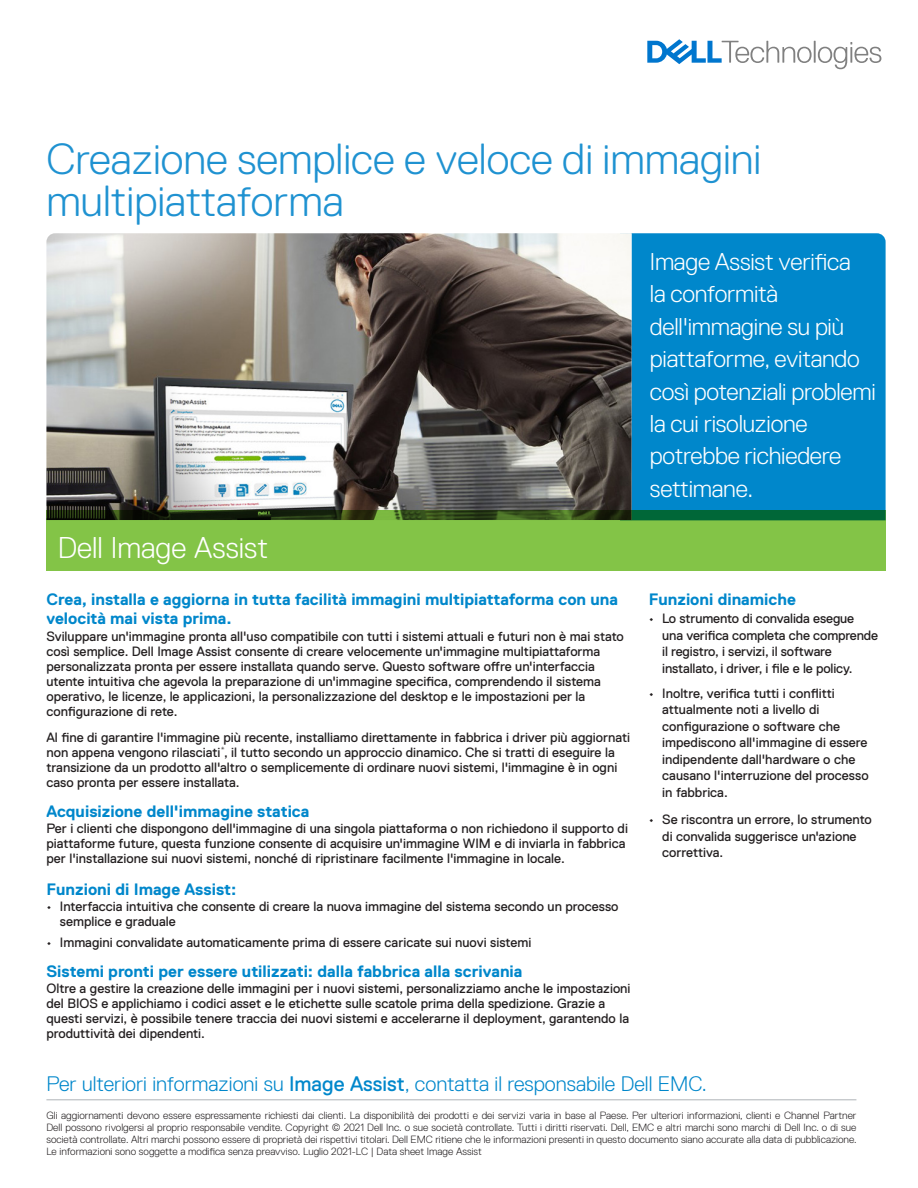
<style>
.page{position:relative;width:918px;height:1188px;background:#fff}
.page>*{position:absolute;margin:0;border:0;box-sizing:border-box;transform-origin:0 0}
.Document_Title{font:300 43.5px/42px "Dell Replica";color:#1f92d1}
.Document_Subtitle{font:300 30px "Dell Replica";color:#fff}
.Sidebar_blue_box_cop{font:300 24.3px/32.4px "Dell Replica";letter-spacing:-.01em;color:#fff}
.Body_Heading{font:300 21px "Dell Replica";color:#0087cb}
.Body_Heading-2{font:700 16.5px/19.5px "Dell Replica";color:#0087cb}
.Body_Copy{font:700 16.5px "Dell Replica";color:#0087cb}
.Body_Copy-2{font:13.5px/15px "Dell Replica";color:#231f20}
.t1{font:300 10.5px/12px "Dell Replica";color:#231f20;text-align:justify}
.s1{font-weight:400}
</style>
<div class="page">
<hr style="left:46px;top:1099px;width:810px;height:1px;background:#aeb3b8">
<div style="left:632px;top:233px;width:254px;height:277px;background:#0087cb"></div>
<img style="left:46px;top:233px;width:586px;height:277px">
<svg style="left:46px;top:510px;width:840px;height:60px;background:#71af40"></svg>
<svg style="left:647px;top:39px;width:234px;height:30px"></svg>
<p class="Document_Title" style="left:46px;top:138px;width:716px">Creazione semplice e veloce di immagini multipiattaforma</p>
<p class="Document_Subtitle" style="left:58px;top:531px;width:212px">Dell Image Assist</p>
<p class="Body_Heading-2" style="left:46px;top:589px;width:573px">Crea, installa e aggiorna in tutta facilità immagini multipiattaforma con una velocità mai vista prima.</p>
<p class="Body_Copy-2" style="left:46px;top:629px;width:579px">Sviluppare un'immagine pronta all'uso compatibile con tutti i sistemi attuali e futuri non è mai stato così semplice. Dell Image Assist consente di creare velocemente un'immagine multipiattaforma personalizzata pronta per essere installata quando serve. Questo software offre un'interfaccia utente intuitiva che agevola la preparazione di un'immagine specifica, comprendendo il sistema operativo, le licenze, le applicazioni, la personalizzazione del desktop e le impostazioni per la configurazione di rete.</p>
<p class="Body_Copy-2" style="left:46px;top:730px;width:585px">Al fine di garantire l'immagine più recente, installiamo direttamente in fabbrica i driver più aggiornati non appena vengono rilasciati<sup>*</sup>, il tutto secondo un approccio dinamico. Che si tratti di eseguire la transizione da un prodotto all'altro o semplicemente di ordinare nuovi sistemi, l'immagine è in ogni caso pronta per essere installata.</p>
<p class="Body_Heading-2" style="left:46px;top:802px;width:265px">Acquisizione dell'immagine statica</p>
<p class="Body_Copy-2" style="left:46px;top:821px;width:583px">Per i clienti che dispongono dell'immagine di una singola piattaforma o non richiedono il supporto di piattaforme future, questa funzione consente di acquisire un'immagine WIM e di inviarla in fabbrica per l'installazione sui nuovi sistemi, nonché di ripristinare facilmente l'immagine in locale.</p>
<p class="Body_Heading-2" style="left:46px;top:880px;width:192px">Funzioni di Image Assist:</p>
<p class="Body_Copy-2" style="left:60px;top:899px;width:560px;text-indent:-14px">• Interfaccia intuitiva che consente di creare la nuova immagine del sistema secondo un processo semplice e graduale</p>
<p class="Body_Copy-2" style="left:46px;top:935px;width:486px">• Immagini convalidate automaticamente prima di essere caricate sui nuovi sistemi</p>
<p class="Body_Heading-2" style="left:46px;top:962px;width:478px">Sistemi pronti per essere utilizzati: dalla fabbrica alla scrivania</p>
<p class="Body_Copy-2" style="left:46px;top:981px;width:586px">Oltre a gestire la creazione delle immagini per i nuovi sistemi, personalizziamo anche le impostazioni del BIOS e applichiamo i codici asset e le etichette sulle scatole prima della spedizione. Grazie a questi servizi, è possibile tenere traccia dei nuovi sistemi e accelerarne il deployment, garantendo la produttività dei dipendenti.</p>
<p class="Sidebar_blue_box_cop" style="left:650px;top:246px;width:227px">Image Assist verifica<br>la conformità dell'immagine su più piattaforme, evitando così potenziali problemi la cui risoluzione potrebbe richiedere settimane.</p>
<p class="Body_Copy" style="left:649px;top:590px;width:149px">Funzioni dinamiche</p>
<p class="Body_Copy-2" style="left:662px;top:610px;width:217px;line-height:16.5px;text-indent:-14px">• Lo strumento di convalida esegue una verifica completa che comprende il registro, i servizi, il software installato, i driver, i file e le policy.</p>
<p class="Body_Copy-2" style="left:662px;top:685px;width:208px;line-height:16.5px;text-indent:-14px">• Inoltre, verifica tutti i conflitti attualmente noti a livello di configurazione o software che impediscono all'immagine di essere indipendente dall'hardware o che causano l'interruzione del processo in fabbrica.</p>
<p class="Body_Copy-2" style="left:662px;top:811px;width:211px;line-height:16.5px;text-indent:-14px">• Se riscontra un errore, lo strumento di convalida suggerisce un'azione correttiva.</p>
<p class="Body_Heading" style="left:46px;top:1072px;width:662px">Per ulteriori informazioni su <span class="s1">Image Assist</span>, contatta il responsabile Dell EMC.</p>
<p class="t1" style="left:46px;top:1109px;width:812px">Gli aggiornamenti devono essere espressamente richiesti dai clienti. La disponibilità dei prodotti e dei servizi varia in base al Paese. Per ulteriori informazioni, clienti e Channel Partner Dell possono rivolgersi al proprio responsabile vendite. Copyright © 2021 Dell Inc. o sue società controllate. Tutti i diritti riservati. Dell, EMC e altri marchi sono marchi di Dell Inc. o di sue società controllate. Altri marchi possono essere di proprietà dei rispettivi titolari. Dell EMC ritiene che le informazioni presenti in questo documento siano accurate alla data di pubblicazione.<br>Le informazioni sono soggette a modifica senza preavviso. Luglio 2021-LC | Data sheet Image Assist</p>
</div>
